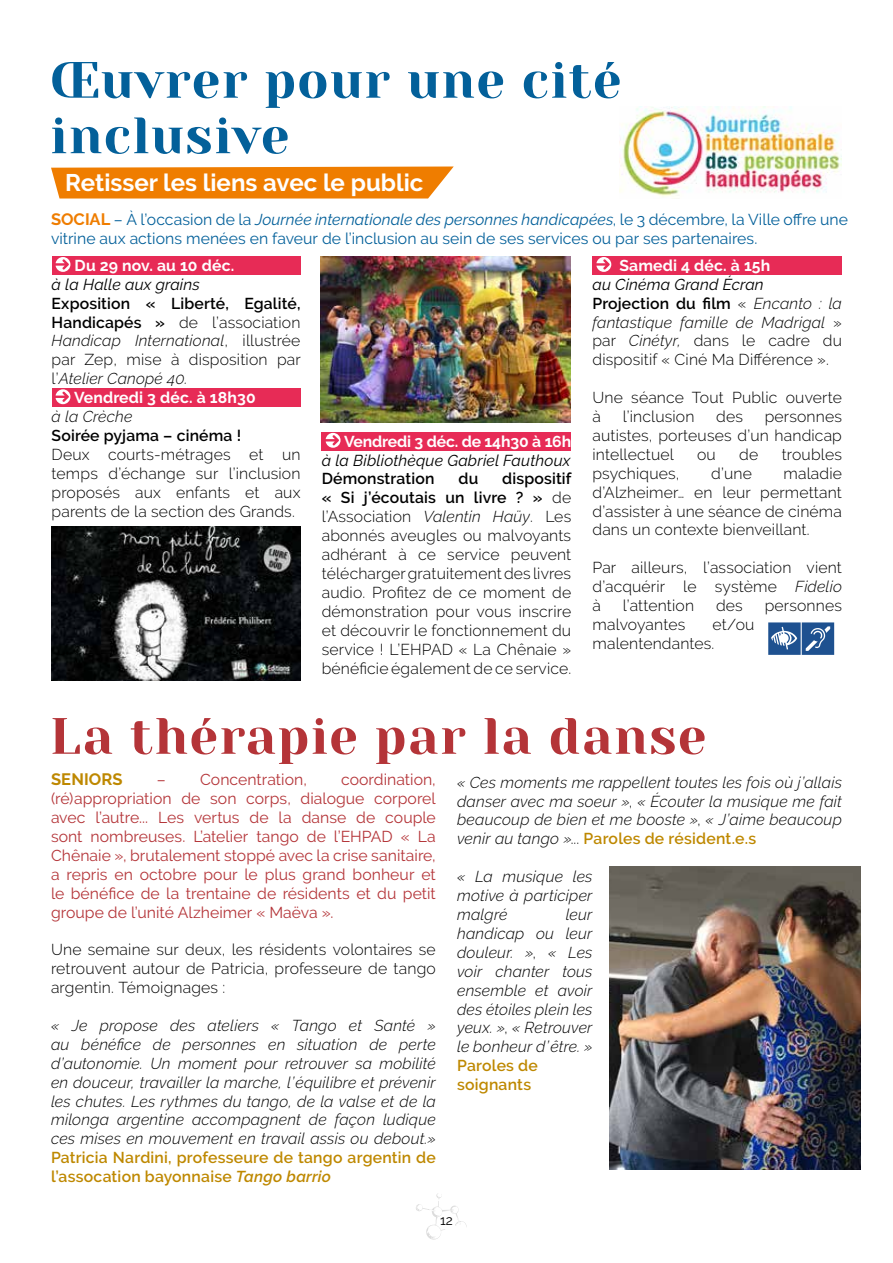
<style>
.page{position:relative;width:893px;height:1263px;background:#fff}
.page>*{position:absolute;margin:0;border:0;box-sizing:border-box;transform-origin:0 0}
.t1{font:51px/55.5px "Yeseva One";letter-spacing:.025em;color:#03609a}
.t2{font:51px "Yeseva One";letter-spacing:.025em;color:#b43438}
.t3{font:700 24px "Raleway";color:#fff}
.t4{font:700 16.5px "Raleway";letter-spacing:.005em;color:#be8800}
.t5{font:300 15.75px/18.9px "Raleway";letter-spacing:.01em;color:#000;text-align:justify}
.t6{font:italic 300 15.75px/18.9px "Raleway";letter-spacing:.01em;color:#000;text-align:justify}
.t7{font:15.75px/18.9px "Raleway";letter-spacing:.005em;color:#b43438;text-align:justify}
.t8{font:15.75px/18.9px "Raleway";letter-spacing:.005em;color:#03609a}
.t9{font:600 15.75px/18.9px "Raleway";letter-spacing:.015em;color:#be8800}
.t10{font:600 15.75px "Raleway";letter-spacing:.01em;color:#000}
.t11{font:700 15.75px "Raleway";letter-spacing:.01em;color:#fff}
.t12{font:italic 15.75px "Raleway";letter-spacing:.01em;color:#000}
.t13{font:700 15.75px "Raleway";letter-spacing:-.01em;color:#fff}
.t14{font:13.5px "Raleway";color:#000}
.s1{font-weight:700;font-size:16.5px;color:#ef7d00}
.s2{font-style:italic}
.s3{font-weight:600}
.s4{font-style:normal}
.s5{font-weight:400;font-style:italic}
.s6{font-weight:600;font-style:normal;color:#be8800}
</style>
<div class="page">
<svg style="left:416px;top:1193px;width:51px;height:47px"></svg>
<svg style="left:51px;top:166px;width:403px;height:32px;background:#f08613"></svg>
<div style="left:52px;top:256px;width:248px;height:18px;background:#e72b56"></div>
<div style="left:52px;top:388px;width:248px;height:19px;background:#e72b56"></div>
<svg style="left:56px;top:257px;width:14px;height:15px"></svg>
<svg style="left:56px;top:389px;width:14px;height:15px"></svg>
<div style="left:322px;top:432px;width:249px;height:18px;background:#e72b56"></div>
<svg style="left:326px;top:433px;width:15px;height:15px"></svg>
<img style="left:51px;top:526px;width:249px;height:154px">
<div style="left:592px;top:256px;width:250px;height:18px;background:#e72b56"></div>
<svg style="left:596px;top:257px;width:15px;height:15px"></svg>
<img style="left:609px;top:866px;width:251px;height:303px">
<svg style="left:768px;top:622px;width:66px;height:33px;background:#4a73a5"></svg>
<img style="left:620px;top:106px;width:222px;height:91px">
<img style="left:321px;top:256px;width:249px;height:166px">
<h1 class="t1" style="left:50px;top:50px;width:573px">Œuvrer pour une cité inclusive</h1>
<h2 class="t3" style="left:65px;top:169px;width:360px">Retisser les liens avec le public</h2>
<p class="t8" style="left:51px;top:210px;width:798px"><span class="s1">SOCIAL</span> – À l’occasion de la <span class="s2">Journée internationale des personnes handicapées</span>, le 3 décembre, la Ville offre une vitrine aux actions menées en faveur de l’inclusion au sein de ses services ou par ses partenaires.</p>
<p class="t11" style="left:75px;top:256px;width:161px">Du 29 nov. au 10 déc.</p>
<p class="t12" style="left:52px;top:275px;width:150px">à la Halle aux grains</p>
<p class="t10" style="left:52px;top:294px;width:250px">Exposition « Liberté, Egalité,</p>
<p class="t5" style="left:52px;top:312px;width:250px"><span class="s3">Handicapés »</span> de l’association</p>
<p class="t6" style="left:52px;top:331px;width:250px">Handicap International<span class="s4">, illustrée</span></p>
<p class="t5" style="left:52px;top:350px;width:251px">par Zep, mise à disposition par</p>
<p class="t6" style="left:52px;top:369px;width:138px"><span class="s4">l’</span>Atelier Canopé 40.</p>
<p class="t11" style="left:74px;top:389px;width:183px">Vendredi 3 déc. à 18h30</p>
<p class="t6" style="left:52px;top:407px;width:82px">à la Crèche</p>
<p class="t10" style="left:52px;top:426px;width:191px">Soirée pyjama – cinéma !</p>
<p class="t5" style="left:52px;top:445px;width:250px">Deux courts-métrages et un temps d’échange sur l’inclusion proposés aux enfants et aux parents de la section des Grands.</p>
<p class="t13" style="left:344px;top:432px;width:229px">Vendredi 3 déc. de 14h30 à 16h</p>
<p class="t12" style="left:322px;top:451px;width:250px">à la Bibliothèque Gabriel Fauthoux</p>
<p class="t10" style="left:322px;top:470px;width:114px">Démonstration</p>
<p class="t10" style="left:458px;top:470px;width:21px">du</p>
<p class="t5" style="left:322px;top:469px;width:251px;text-indent:181px"><span class="s3">dispositif « Si j’écoutais un livre ? »</span> de l’Association <span class="s2">Valentin Haüy</span>. Les abonnés aveugles ou malvoyants adhérant à ce service peuvent télécharger gratuitement des livres audio. Profitez de ce moment de démonstration pour vous inscrire et découvrir le fonctionnement du service ! L’EHPAD « La Chênaie » bénéficie également de ce service.</p>
<p class="t11" style="left:619px;top:256px;width:152px">Samedi 4 déc. à 15h</p>
<p class="t5" style="left:592px;top:275px;width:251px;text-align:left"><span class="s5">au Cinéma Grand Écran<br></span><span class="s3">Projection du film</span> « <span class="s2">Encanto : la fantastique famille de Madrigal</span> » par <span class="s2">Cinétyr,</span> dans le cadre du dispositif « Ciné Ma Différence ».</p>
<p class="t5" style="left:592px;top:388px;width:251px">Une séance Tout Public ouverte à</p>
<p class="t5" style="left:623px;top:407px;width:73px">l’inclusion</p>
<p class="t5" style="left:716px;top:407px;width:28px">des</p>
<p class="t5" style="left:592px;top:407px;width:251px;text-indent:172px">personnes autistes, porteuses d’un handicap intellectuel</p>
<p class="t5" style="left:697px;top:445px;width:20px">ou</p>
<p class="t5" style="left:739px;top:445px;width:21px">de</p>
<p class="t5" style="left:782px;top:445px;width:62px">troubles</p>
<p class="t5" style="left:592px;top:464px;width:251px;text-indent:191px">maladie d’Alzheimer… en leur permettant d’assister à une séance de cinéma dans un contexte bienveillant.</p>
<p class="t5" style="left:592px;top:558px;width:251px">Par ailleurs, l’association vient d’acquérir le système <span class="s2">Fidelio </span>à</p>
<p class="t5" style="left:592px;top:464px;width:89px">psychiques,</p>
<p class="t5" style="left:711px;top:464px;width:42px">d’une</p>
<p class="t5" style="left:623px;top:596px;width:73px">l’attention</p>
<p class="t5" style="left:716px;top:596px;width:28px">des</p>
<p class="t5" style="left:765px;top:596px;width:79px">personnes</p>
<p class="t5" style="left:592px;top:615px;width:94px">malvoyantes</p>
<p class="t5" style="left:592px;top:615px;width:163px;text-indent:120px">et/ou malentendantes.</p>
<h1 class="t2" style="left:50px;top:699px;width:658px">La thérapie par la danse</h1>
<p class="t4" style="left:51px;top:770px;width:73px">SENIORS</p>
<p class="t7" style="left:157px;top:770px;width:152px">– Concentration,</p>
<p class="t7" style="left:51px;top:770px;width:386px;text-indent:290px">coordination, (ré)appropriation de son corps, dialogue corporel avec l’autre... Les vertus de la danse de couple sont nombreuses. L’atelier tango de l’EHPAD « La Chênaie », brutalement stoppé avec la crise sanitaire, a repris en octobre pour le plus grand bonheur et le bénéfice de la trentaine de résidents et du petit groupe de l’unité Alzheimer « Maëva ».</p>
<p class="t5" style="left:51px;top:940px;width:386px">Une semaine sur deux, les résidents volontaires se retrouvent autour de Patricia, professeure de tango argentin. Témoignages :</p>
<p class="t6" style="left:51px;top:1016px;width:386px">« Je propose des ateliers « Tango et Santé » au bénéfice de personnes en situation de perte d’autonomie. Un moment pour retrouver sa mobilité en douceur, travailler la marche, l’équilibre et prévenir les chutes. Les rythmes du tango, de la valse et de la milonga argentine accompagnent de façon ludique ces mises en mouvement en travail assis ou debout.»</p>
<p class="t9" style="left:51px;top:1148px;width:386px">Patricia Nardini, professeure de tango argentin de l’assocation bayonnaise <span class="s2">Tango barrio</span></p>
<p class="t6" style="left:457px;top:773px;width:386px">« Ces moments me rappellent toutes les fois où j’allais danser avec ma soeur »<span class="s4">,</span> « Écouter la musique me fait beaucoup de bien et me booste »<span class="s4">,</span> « J’aime beaucoup venir au tango »<span class="s4">...</span> <span class="s6">Paroles de résident.e.s</span></p>
<p class="t6" style="left:457px;top:867px;width:137px">« La musique les motive à participer malgré</p>
<p class="t6" style="left:457px;top:905px;width:137px;text-indent:109px">leur handicap ou leur douleur. »<span class="s4">,</span> « Les voir chanter tous ensemble et avoir des étoiles plein les yeux. »<span class="s4">,</span> « Retrouver le bonheur d’être. »</p>
<p class="t9" style="left:457px;top:1056px;width:82px">Paroles de soignants</p>
<p class="t14" style="left:440px;top:1212px;width:14px">12</p>
</div>
